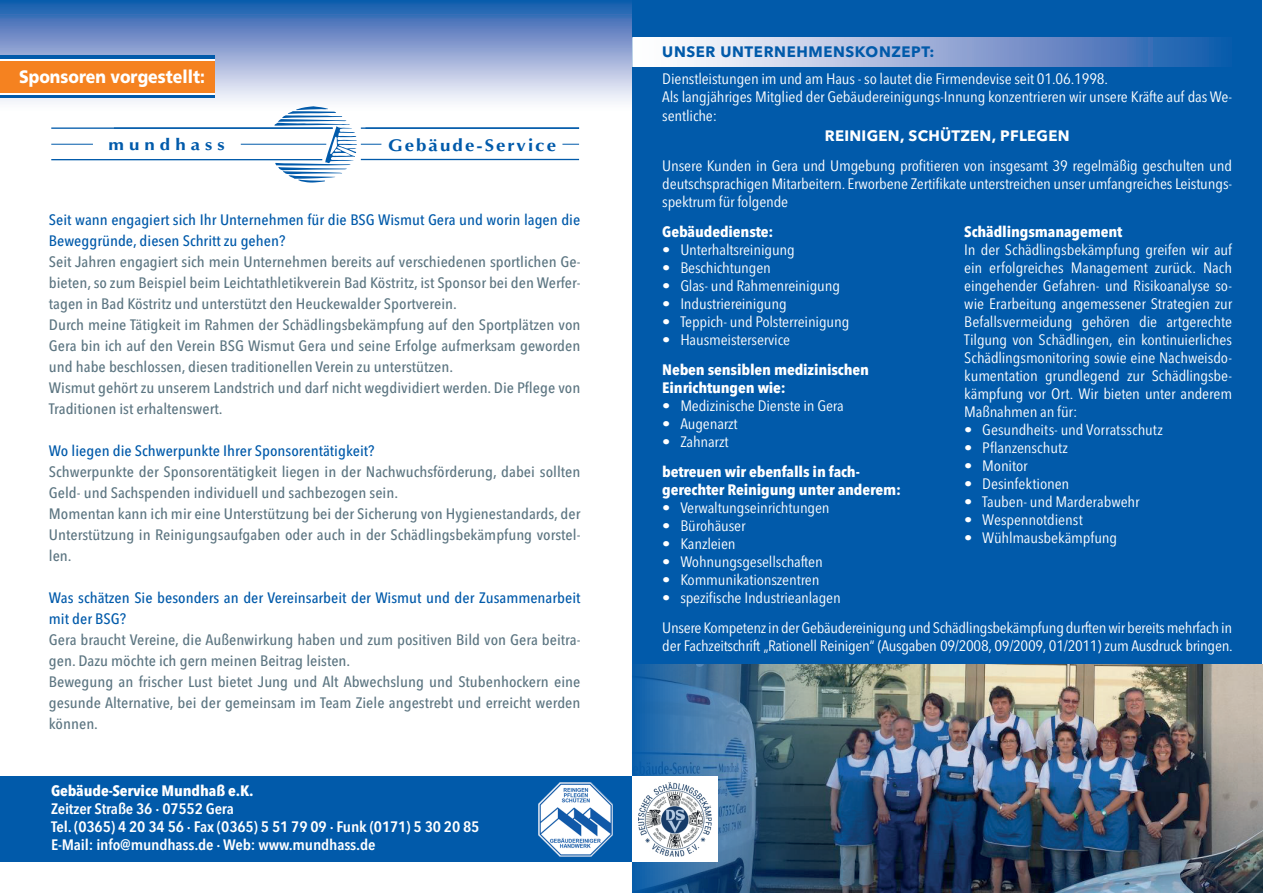
<style>
.page{position:relative;width:1263px;height:893px;background:#fff}
.page>*{position:absolute;margin:0;border:0;box-sizing:border-box;transform-origin:0 0}
.t1{font:900 18px "Frutiger";color:#fff;scale:.88 1}
.t2{font:700 17.1px "Optima LT Std";letter-spacing:.11em;color:#015aaa;scale:1.1 1}
.t3{font:700 16.2px "Optima LT Std";letter-spacing:.27em;color:#015aaa;scale:1.15 1}
.t4{font:condensed 15px/18px "Avenir Next LT Pro";letter-spacing:-.01em;color:#fff;text-align:justify;scale:1.1 1}
.t5{font:500 condensed 15px/21px "Avenir Next LT Pro";color:#5d7682;scale:1.1 1}
.t6{font:500 condensed 15px/21px "Avenir Next LT Pro";color:#015aaa;scale:1.1 1}
.t7{font:700 condensed 15px/18px "Avenir Next LT Pro";letter-spacing:-.01em;color:#fff;scale:1.1 1}
.t8{font:600 condensed 15px/18px "Avenir Next LT Pro";letter-spacing:-.01em;color:#fff;scale:1.1 1}
.t9{font:700 15px "Avenir Next LT Pro";letter-spacing:.04em;color:#015aaa}
.t10{font:700 15px "Avenir Next LT Pro";letter-spacing:.02em;color:#fff}
</style>
<div class="page">
<div style="left:0;top:777px;width:632px;height:85px;background:#015aaa"></div>
<svg style="left:0;top:0;width:631px;height:102px;background:#829fcf"></svg>
<div style="left:0;top:55px;width:215px;height:43px;background:linear-gradient(to right,#015aaa,#015aaa)"></div>
<svg style="left:0;top:59px;width:215px;height:35px"></svg>
<div style="left:0;top:61px;width:215px;height:31px;background:#f58220"></div>
<hr style="left:361px;top:127px;width:218px;height:2px;background:#015aaa">
<hr style="left:361px;top:159px;width:218px;height:1px;background:#015aaa">
<hr style="left:51px;top:127px;width:282px;height:2px;background:#015aaa">
<hr style="left:51px;top:159px;width:271px;height:1px;background:#015aaa">
<svg style="left:274px;top:106px;width:107px;height:77px"></svg>
<svg style="left:562px;top:144px;width:17px;height:1px"></svg>
<hr style="left:51px;top:144px;width:42px;height:1px;background:#015aaa">
<hr style="left:241px;top:144px;width:85px;height:1px;background:#015aaa">
<img style="left:538px;top:782px;width:74px;height:74px">
<div style="left:632px;top:0;width:630px;height:892px;background:#015aaa"></div>
<img style="left:631px;top:664px;width:632px;height:229px">
<div style="left:632px;top:777px;width:85px;height:85px;background:#fff"></div>
<img style="left:638px;top:782px;width:73px;height:74px">
<svg style="left:635px;top:40px;width:586px;height:24px;background:#98aed7"></svg>
<div style="left:632px;top:37px;width:600px;height:30px;border:2px solid #fff"></div>
<p class="t1" style="left:19px;top:66px;width:213px">Sponsoren vorgestellt:</p>
<p class="t3" style="left:108px;top:135px;width:103px">mundhass</p>
<p class="t2" style="left:388px;top:135px;width:154px">Gebäude-Service</p>
<p class="t6" style="left:49px;top:210px;width:485px">Seit wann engagiert sich Ihr Unternehmen für die BSG Wismut Gera und worin lagen die<br>Beweggründe, diesen Schritt zu gehen?</p>
<p class="t5" style="left:49px;top:252px;width:485px">Seit Jahren engagiert sich mein Unternehmen bereits auf verschiedenen sportlichen Ge&shy;bieten, so zum Beispiel beim Leichtathletikverein Bad Köstritz, ist Sponsor bei den Werfer&shy;tagen in Bad Köstritz und unterstützt den Heuckewalder Sportverein.<br>Durch meine Tätigkeit im Rahmen der Schädlingsbekämpfung auf den Sportplätzen von Gera bin ich auf den Verein BSG Wismut Gera und seine Erfolge aufmerksam geworden und habe beschlossen, diesen traditionellen Verein zu unterstützen.<br>Wismut gehört zu unserem Landstrich und darf nicht wegdividiert werden. Die Pflege von Traditionen ist erhaltenswert.</p>
<p class="t6" style="left:49px;top:441px;width:297px">Wo liegen die Schwerpunkte Ihrer Sponsorentätigkeit?</p>
<p class="t5" style="left:49px;top:462px;width:485px">Schwerpunkte der Sponsorentätigkeit liegen in der Nachwuchsförderung, dabei sollten Geld- und Sachspenden individuell und sachbezogen sein.<br>Momentan kann ich mir eine Unterstützung bei der Sicherung von Hygienestandards, der Unterstützung in Reinigungsaufgaben oder auch in der Schädlingsbekämpfung vorstel&shy;len.</p>
<p class="t6" style="left:49px;top:588px;width:485px">Was schätzen Sie besonders an der Vereinsarbeit der Wismut und der Zusammenarbeit mit der BSG?</p>
<p class="t5" style="left:49px;top:630px;width:485px">Gera braucht Vereine, die Außenwirkung haben und zum positiven Bild von Gera beitra&shy;gen. Dazu möchte ich gern meinen Beitrag leisten.<br>Bewegung an frischer Lust bietet Jung und Alt Abwechslung und Stubenhockern eine gesunde Alternative, bei der gemeinsam im Team Ziele angestrebt und erreicht werden können.</p>
<p class="t7" style="left:51px;top:781px;width:186px">Gebäude-Service Mundhaß e.K.</p>
<p class="t8" style="left:51px;top:799px;width:391px">Zeitzer Straße 36 · 07552 Gera<br>Tel. (0365) 4 20 34 56 · Fax (0365) 5 51 79 09 · Funk (0171) 5 30 20 85<br>E-Mail: info@mundhass.de · Web: www.mundhass.de</p>
<p class="t9" style="left:662px;top:42px;width:274px">UNSER UNTERNEHMENSKONZEPT:</p>
<p class="t4" style="left:662px;top:69px;width:519px">Dienstleistungen im und am Haus - so lautet die Firmendevise seit 01.06.1998.<br>Als langjähriges Mitglied der Gebäudereinigungs-Innung konzentrieren wir unsere Kräfte auf das We-</p>
<p class="t4" style="left:662px;top:107px;width:51px">sentliche:</p>
<p class="t10" style="left:825px;top:126px;width:246px">REINIGEN, SCHÜTZEN, PFLEGEN</p>
<p class="t4" style="left:662px;top:156px;width:519px">Unsere Kunden in Gera und Umgebung profitieren von insgesamt 39 regelmäßig geschulten und deutschsprachigen Mitarbeitern. Erworbene Zertifikate unterstreichen unser umfangreiches Leistungs&shy;spektrum für folgende</p>
<p class="t7" style="left:662px;top:222px;width:102px">Gebäudedienste:</p>
<p class="t4" style="left:662px;top:240px;width:122px">• Unterhaltsreinigung</p>
<p class="t4" style="left:662px;top:258px;width:100px">• Beschichtungen</p>
<p class="t4" style="left:662px;top:276px;width:163px">• Glas- und Rahmenreinigung</p>
<p class="t4" style="left:662px;top:294px;width:115px">• Industriereinigung</p>
<p class="t4" style="left:662px;top:312px;width:172px">• Teppich- und Polsterreinigung</p>
<p class="t4" style="left:662px;top:330px;width:118px">• Hausmeisterservice</p>
<p class="t7" style="left:662px;top:360px;width:189px">Neben sensiblen medizinischen<br>Einrichtungen wie:</p>
<p class="t4" style="left:662px;top:396px;width:166px">• Medizinische Dienste in Gera</p>
<p class="t4" style="left:662px;top:414px;width:70px">• Augenarzt</p>
<p class="t4" style="left:662px;top:432px;width:62px">• Zahnarzt</p>
<p class="t7" style="left:662px;top:462px;width:219px">betreuen wir ebenfalls in fach&shy;gerechter Reinigung unter anderem:</p>
<p class="t4" style="left:662px;top:498px;width:154px">• Verwaltungseinrichtungen</p>
<p class="t4" style="left:662px;top:516px;width:77px">• Bürohäuser</p>
<p class="t4" style="left:662px;top:534px;width:68px">• Kanzleien</p>
<p class="t4" style="left:662px;top:552px;width:147px">• Wohnungsgesellschaften</p>
<p class="t4" style="left:662px;top:570px;width:144px">• Kommunikationszentren</p>
<p class="t4" style="left:662px;top:582px;width:519px;line-height:30px">• spezifische Industrieanlagen<br>Unsere Kompetenz in der Gebäudereinigung und Schädlingsbekämpfung durften wir bereits mehrfach in</p>
<p class="t4" style="left:662px;top:636px;width:520px">der Fachzeitschrift „Rationell Reinigen“ (Ausgaben 09/2008, 09/2009, 01/2011) zum Ausdruck bringen.</p>
<p class="t7" style="left:964px;top:223px;width:145px">Schädlingsmanagement</p>
<p class="t4" style="left:964px;top:241px;width:245px">In der Schädlingsbekämpfung greifen wir auf ein erfolgreiches Management zurück. Nach eingehender Gefahren- und Risikoanalyse so&shy;wie Erarbeitung angemessener Strategien zur Befallsvermeidung gehören die artgerechte Tilgung von Schädlingen, ein kontinuierliches Schädlingsmonitoring sowie eine Nachweisdo&shy;kumentation grundlegend zur Schädlingsbe&shy;kämpfung vor Ort. Wir bieten unter anderem Maßnahmen an für:</p>
<p class="t4" style="left:964px;top:421px;width:182px">• Gesundheits- und Vorratsschutz</p>
<p class="t4" style="left:964px;top:439px;width:96px">• Pflanzenschutz</p>
<p class="t4" style="left:964px;top:457px;width:59px">• Monitor</p>
<p class="t4" style="left:964px;top:475px;width:97px">• Desinfektionen</p>
<p class="t4" style="left:964px;top:493px;width:161px">• Tauben- und Marderabwehr</p>
<p class="t4" style="left:964px;top:511px;width:109px">• Wespennotdienst</p>
<p class="t4" style="left:964px;top:529px;width:141px">• Wühlmausbekämpfung</p>
</div>
